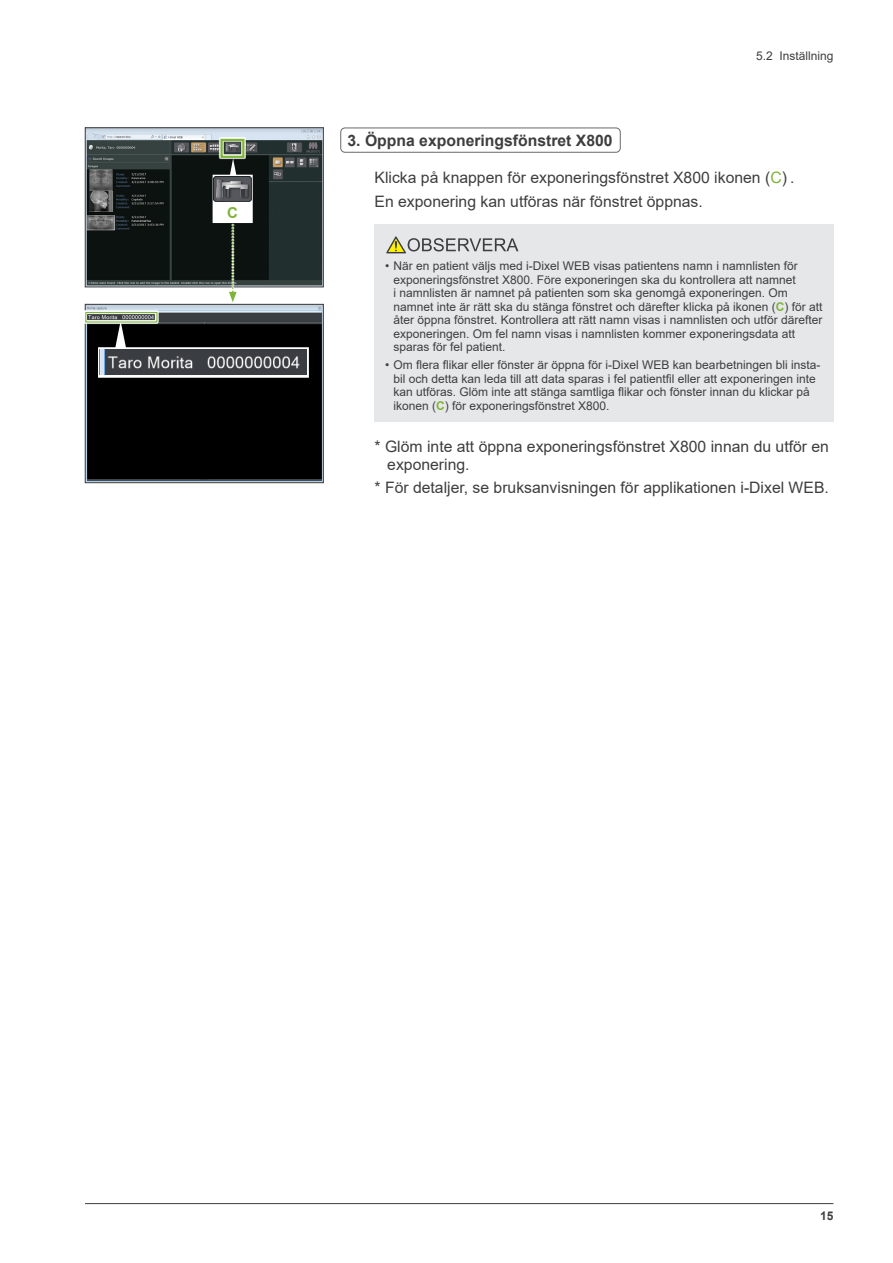
<style>
.page{position:relative;width:893px;height:1263px;background:#fff}
.page>*{position:absolute;margin:0;border:0;box-sizing:border-box;transform-origin:0 0}
.t1{font:15.75px/23.7px "Arial";color:#3e3e3f}
.t2{font:700 15.75px "Arial";color:#3e3e3f}
.t3{font:700 15px "Arial";color:#7fb438}
.t4{font:12px/13.5px "Arial";color:#3e3e3f}
.t5{font:700 12px "Arial";color:#3e3e3f}
.s1{color:#7fb438}
.s2{font-weight:700;color:#7fb438}
</style>
<div class="page">
<hr style="left:85px;top:1203px;width:748px;height:1px;background:#3e3e3f">
<img style="left:87px;top:130px;width:235px;height:155px">
<div style="left:85px;top:128px;width:239px;height:159px;border:1px solid #3e3e3f"></div>
<svg style="left:219px;top:137px;width:27px;height:21px"></svg>
<div style="left:220px;top:139px;width:24px;height:19px;border:2px solid #7fb438"></div>
<svg style="left:213px;top:158px;width:40px;height:144px"></svg>
<img style="left:214px;top:176px;width:38px;height:26px">
<div style="left:340px;top:128px;width:281px;height:25px;border:1px solid #69696c;border-radius:4px"></div>
<div style="left:374px;top:224px;width:460px;height:197px;background:#e6e7e9"></div>
<svg style="left:386px;top:236px;width:132px;height:17px"></svg>
<img style="left:87px;top:306px;width:235px;height:175px">
<div style="left:85px;top:304px;width:239px;height:179px;border:1px solid #3e3e3f"></div>
<svg style="left:98px;top:321px;width:211px;height:57px;background:#333334"></svg>
<img style="left:100px;top:349px;width:206px;height:26px">
<svg style="left:84px;top:310px;width:75px;height:14px"></svg>
<div style="left:85px;top:312px;width:73px;height:11px;border:1px solid #7fb438"></div>
<p class="t3" style="left:227px;top:202px;width:12px">C</p>
<p class="t4" style="left:756px;top:48px;width:79px">5.2 Inställning</p>
<h1 class="t2" style="left:347px;top:129px;width:267px">3. Öppna exponeringsfönstret X800</h1>
<h1 class="t1" style="left:375px;top:166px;width:422px">Klicka på knappen för exponeringsfönstret X800 ikonen (<span class="s1">C</span>) .<br>En exponering kan utföras när fönstret öppnas.</h1>
<p class="t4" style="left:393px;top:259px;width:430px;text-indent:-9px">• När en patient väljs med i-Dixel WEB visas patientens namn i namnlisten för exponeringsfönstret X800. Före exponeringen ska du kontrollera att namnet<br>i namnlisten är namnet på patienten som ska genomgå exponeringen. Om namnet inte är rätt ska du stänga fönstret och därefter klicka på ikonen (<span class="s2">C</span>) för att åter öppna fönstret. Kontrollera att rätt namn visas i namnlisten och utför därefter exponeringen. Om fel namn visas i namnlisten kommer exponeringsdata att sparas för fel patient.</p>
<p class="t4" style="left:393px;top:358px;width:428px;text-indent:-9px">• Om flera flikar eller fönster är öppna för i-Dixel WEB kan bearbetningen bli insta&shy;bil och detta kan leda till att data sparas i fel patientfil eller att exponeringen inte kan utföras. Glöm inte att stänga samtliga flikar och fönster innan du klickar på ikonen (<span class="s2">C</span>) för exponeringsfönstret X800.</p>
<h1 class="t1" style="left:387px;top:437px;width:443px;line-height:18px;text-indent:-13px">* Glöm inte att öppna exponeringsfönstret X800 innan du utför en exponering.</h1>
<h1 class="t1" style="left:375px;top:475px;width:456px">* För detaljer, se bruksanvisningen för applikationen i-Dixel WEB.</h1>
<p class="t5" style="left:820px;top:1207px;width:15px">15</p>
</div>
